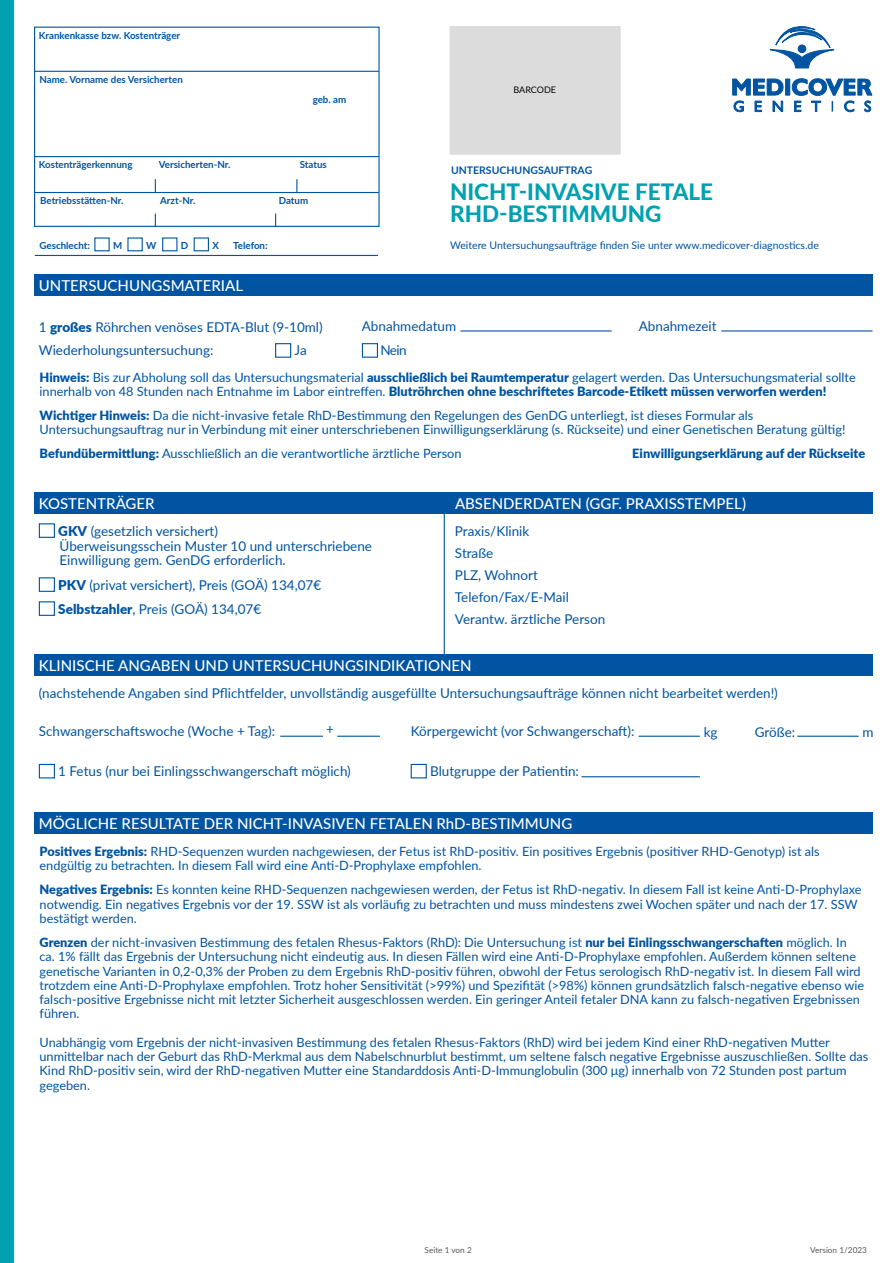
<style>
.page{position:relative;width:893px;height:1263px;background:#fff}
.page>*{position:absolute;margin:0;border:0;box-sizing:border-box;transform-origin:0 0}
.t1{font:800 22.5px/22.5px "Lato";color:#00a1b1}
.t2{font:500 15px "Lato";color:#fff}
.t3{font:13.5px/22px "Lato";color:#0054a1}
.t4{font:12.75px/14.2px "Lato";color:#0054a1}
.t5{font:900 12.75px "Lato";color:#0054a1}
.t6{font:10.5px "Lato";color:#0054a1}
.t7{font:700 10.5px "Lato";color:#0054a1}
.t8{font:700 9.75px "Lato";color:#0054a1}
.t9{font:9px "Lato";letter-spacing:-.005em;color:#040404}
.t10{font:8.25px "Lato";color:#585a5c}
.s1{font-weight:900}
</style>
<div class="page">
<div style="left:0;top:0;width:14px;height:1263px;background:#00a1b1"></div>
<svg style="left:770px;top:26px;width:64px;height:42px"></svg>
<svg style="left:733px;top:79px;width:139px;height:16px"></svg>
<svg style="left:734px;top:101px;width:9px;height:11px"></svg>
<svg style="left:755px;top:101px;width:6px;height:11px"></svg>
<svg style="left:773px;top:101px;width:10px;height:11px"></svg>
<svg style="left:794px;top:101px;width:7px;height:11px"></svg>
<svg style="left:811px;top:101px;width:10px;height:11px"></svg>
<svg style="left:844px;top:101px;width:10px;height:11px"></svg>
<svg style="left:865px;top:101px;width:6px;height:11px"></svg>
<div style="left:450px;top:27px;width:170px;height:127px;background:#dddcdc"></div>
<div style="left:127px;top:237px;width:16px;height:14px;border:1px solid #0054a1"></div>
<div style="left:162px;top:237px;width:15px;height:14px;border:1px solid #0054a1"></div>
<div style="left:194px;top:237px;width:15px;height:14px;border:1px solid #0054a1"></div>
<svg style="left:155px;top:179px;width:1px;height:13px"></svg>
<svg style="left:296px;top:179px;width:1px;height:13px"></svg>
<div style="left:34px;top:27px;width:346px;height:200px;border:1px solid #0054a1"></div>
<hr style="left:35px;top:71px;width:344px;height:1px;background:#0054a1">
<hr style="left:35px;top:156px;width:344px;height:1px;background:#0054a1">
<hr style="left:35px;top:192px;width:344px;height:1px;background:#0054a1">
<hr style="left:35px;top:255px;width:343px;height:1px;background:#0054a1">
<div style="left:39px;top:523px;width:16px;height:15px;border:1px solid #0054a1"></div>
<div style="left:39px;top:577px;width:16px;height:15px;border:1px solid #0054a1"></div>
<div style="left:39px;top:601px;width:16px;height:15px;border:1px solid #0054a1"></div>
<div style="left:39px;top:764px;width:16px;height:14px;border:1px solid #0054a1"></div>
<div style="left:411px;top:764px;width:16px;height:14px;border:1px solid #0054a1"></div>
<hr style="left:721px;top:330px;width:151px;height:2px;background:#0d55a0">
<hr style="left:280px;top:736px;width:43px;height:1px;background:#0054a1">
<hr style="left:337px;top:736px;width:43px;height:1px;background:#0054a1">
<div style="left:35px;top:812px;width:838px;height:22px;background:#0054a1"></div>
<div style="left:35px;top:654px;width:838px;height:22px;background:#0054a1"></div>
<div style="left:275px;top:343px;width:16px;height:15px;border:1px solid #0054a1"></div>
<div style="left:362px;top:343px;width:16px;height:15px;border:1px solid #0054a1"></div>
<div style="left:35px;top:274px;width:838px;height:22px;background:#0054a1"></div>
<hr style="left:460px;top:330px;width:152px;height:2px;background:#0d55a0">
<div style="left:35px;top:492px;width:838px;height:22px;background:#0054a1"></div>
<hr style="left:444px;top:506px;width:1px;height:150px;background:#0054a1">
<hr style="left:639px;top:736px;width:61px;height:1px;background:#0054a1">
<hr style="left:582px;top:776px;width:118px;height:1px;background:#0054a1">
<hr style="left:797px;top:736px;width:62px;height:1px;background:#0054a1">
<p class="t8" style="left:39px;top:28px;width:143px">Krankenkasse bzw. Kostenträger</p>
<p class="t8" style="left:39px;top:72px;width:145px">Name. Vorname des Versicherten</p>
<p class="t8" style="left:313px;top:92px;width:35px">geb. am</p>
<p class="t9" style="left:514px;top:83px;width:44px">BARCODE</p>
<p class="t8" style="left:39px;top:157px;width:95px">Kostenträgerkennung</p>
<p class="t8" style="left:159px;top:157px;width:73px">Versicherten-Nr.</p>
<p class="t8" style="left:300px;top:157px;width:29px">Status</p>
<p class="t8" style="left:40px;top:193px;width:85px">Betriebsstätten-Nr.</p>
<p class="t8" style="left:113px;top:238px;width:11px">M</p>
<p class="t8" style="left:181px;top:238px;width:9px">D</p>
<p class="t7" style="left:451px;top:163px;width:143px">UNTERSUCHUNGSAUFTRAG</p>
<h1 class="t1" style="left:450px;top:179px;width:265px">NICHT-INVASIVE FETALE<br>RHD-BESTIMMUNG</h1>
<p class="t8" style="left:160px;top:193px;width:37px">Arzt-Nr.</p>
<p class="t8" style="left:279px;top:193px;width:31px">Datum</p>
<p class="t8" style="left:233px;top:238px;width:36px">Telefon:</p>
<p class="t6" style="left:450px;top:237px;width:370px">Weitere Untersuchungsaufträge finden Sie unter www.medicover-diagnostics.de</p>
<p class="t8" style="left:40px;top:238px;width:52px">Geschlecht:</p>
<p class="t8" style="left:146px;top:238px;width:12px">W</p>
<p class="t8" style="left:212px;top:238px;width:8px">X</p>
<p class="t2" style="left:39px;top:269px;width:161px">EINSENDER (STEMPEL)</p>
<p class="t2" style="left:39px;top:275px;width:206px">UNTERSUCHUNGSMATERIAL</p>
<p class="t3" style="left:39px;top:315px;width:285px">1 <span class="s1">großes</span> Röhrchen venöses EDTA-Blut (9-10ml)</p>
<p class="t3" style="left:362px;top:314px;width:96px">Abnahmedatum</p>
<p class="t3" style="left:639px;top:314px;width:79px">Abnahmezeit</p>
<p class="t3" style="left:39px;top:339px;width:176px">Wiederholungsuntersuchung:</p>
<p class="t3" style="left:295px;top:339px;width:14px">Ja</p>
<p class="t3" style="left:380px;top:339px;width:28px">Nein</p>
<p class="t4" style="left:40px;top:370px;width:818px"><span class="s1">Hinweis:</span> Bis zur Abholung soll das Untersuchungsmaterial <span class="s1">ausschließlich bei Raumtemperatur</span> gelagert werden. Das Untersuchungsmaterial sollte innerhalb von 48 Stunden nach Entnahme im Labor eintreffen. <span class="s1">Blutröhrchen ohne beschriftetes Barcode-Etikett müssen verworfen werden!</span></p>
<p class="t4" style="left:40px;top:408px;width:807px"><span class="s1">Wichtiger Hinweis:</span> Da die nicht-invasive fetale RhD-Bestimmung den Regelungen des GenDG unterliegt, ist dieses Formular als<br>Untersuchungsauftrag nur in Verbindung mit einer unterschriebenen Einwilligungserklärung (s. Rückseite) und einer Genetischen Beratung gültig!</p>
<p class="t4" style="left:40px;top:446px;width:423px"><span class="s1">Befundübermittlung:</span> Ausschließlich an die verantwortliche ärztliche Person</p>
<p class="t5" style="left:632px;top:444px;width:234px">Einwilligungserklärung auf der Rückseite</p>
<p class="t2" style="left:39px;top:492px;width:117px">KOSTENTRÄGER</p>
<p class="t2" style="left:455px;top:492px;width:293px">ABSENDERDATEN (GGF. PRAXISSTEMPEL)</p>
<p class="t3" style="left:58px;top:522px;width:315px;line-height:15.8px"><span class="s1">GKV</span> (gesetzlich versichert)<br>Überweisungsschein Muster 10 und unterschriebene</p>
<p class="t3" style="left:58px;top:547px;width:264px;line-height:24.3px">Einwilligung gem. GenDG erforderlich.<br><span class="s1">PKV</span> (privat versichert), Preis (GOÄ) 134,07€<br><span class="s1">Selbstzahler</span>, Preis (GOÄ) 134,07€</p>
<p class="t3" style="left:455px;top:519px;width:76px">Praxis/Klinik</p>
<p class="t3" style="left:455px;top:541px;width:152px">Straße<br>PLZ, Wohnort<br>Telefon/Fax/E-Mail<br>Verantw. ärztliche Person</p>
<p class="t2" style="left:39px;top:654px;width:434px">KLINISCHE ANGABEN UND UNTERSUCHUNGSINDIKATIONEN</p>
<p class="t3" style="left:39px;top:681px;width:741px">(nachstehende Angaben sind Pflichtfelder, unvollständig ausgefüllte Untersuchungsaufträge können nicht bearbeitet werden!)</p>
<p class="t3" style="left:39px;top:719px;width:238px">Schwangerschaftswoche (Woche + Tag):</p>
<p class="t3" style="left:411px;top:719px;width:225px">Körpergewicht (vor Schwangerschaft):</p>
<p class="t3" style="left:704px;top:720px;width:15px">kg</p>
<p class="t3" style="left:755px;top:720px;width:42px">Größe:</p>
<p class="t3" style="left:862px;top:720px;width:13px">m</p>
<p class="t3" style="left:326px;top:717px;width:9px">+</p>
<p class="t3" style="left:58px;top:760px;width:294px">1 Fetus (nur bei Einlingsschwangerschaft möglich)</p>
<p class="t3" style="left:430px;top:760px;width:150px">Blutgruppe der Patientin:</p>
<p class="t2" style="left:39px;top:813px;width:535px">MÖGLICHE RESULTATE DER NICHT-INVASIVEN FETALEN RhD-BESTIMMUNG</p>
<p class="t4" style="left:40px;top:844px;width:782px"><span class="s1">Positives Ergebnis:</span> RHD-Sequenzen wurden nachgewiesen, der Fetus ist RhD-positiv. Ein positives Ergebnis (positiver RHD-Genotyp) ist als endgültig zu betrachten. In diesem Fall wird eine Anti-D-Prophylaxe empfohlen.</p>
<p class="t4" style="left:40px;top:882px;width:823px"><span class="s1">Negatives Ergebnis:</span> Es konnten keine RHD-Sequenzen nachgewiesen werden, der Fetus ist RhD-negativ. In diesem Fall ist keine Anti-D-Prophylaxe notwendig. Ein negatives Ergebnis vor der 19. SSW ist als vorläufig zu betrachten und muss mindestens zwei Wochen später und nach der 17. SSW bestätigt werden.</p>
<p class="t4" style="left:40px;top:935px;width:826px"><span class="s1">Grenzen</span> der nicht-invasiven Bestimmung des fetalen Rhesus-Faktors (RhD): Die Untersuchung ist <span class="s1">nur bei Einlingsschwangerschaften</span> möglich. In ca. 1% fällt das Ergebnis der Untersuchung nicht eindeutig aus. In diesen Fällen wird eine Anti-D-Prophylaxe empfohlen. Außerdem können seltene genetische Varianten in 0,2-0,3% der Proben zu dem Ergebnis RhD-positiv führen, obwohl der Fetus serologisch RhD-negativ ist. In diesem Fall wird trotzdem eine Anti-D-Prophylaxe empfohlen. Trotz hoher Sensitivität (&gt;99%) und Spezifität (&gt;98%) können grundsätzlich falsch-negative ebenso wie falsch-positive Ergebnisse nicht mit letzter Sicherheit ausgeschlossen werden. Ein geringer Anteil fetaler DNA kann zu falsch-negativen Ergebnissen führen.</p>
<p class="t4" style="left:40px;top:1034px;width:830px">Unabhängig vom Ergebnis der nicht-invasiven Bestimmung des fetalen Rhesus-Faktors (RhD) wird bei jedem Kind einer RhD-negativen Mutter unmittelbar nach der Geburt das RhD-Merkmal aus dem Nabelschnurblut bestimmt, um seltene falsch negative Ergebnisse auszuschließen. Sollte das Kind RhD-positiv sein, wird der RhD-negativen Mutter eine Standarddosis Anti-D-Immunglobulin (300 μg) innerhalb von 72 Stunden post partum gegeben.</p>
<p class="t10" style="left:425px;top:1244px;width:49px">Seite 1 von 2</p>
<p class="t10" style="left:810px;top:1244px;width:58px">Version 1/2023</p>
</div>
